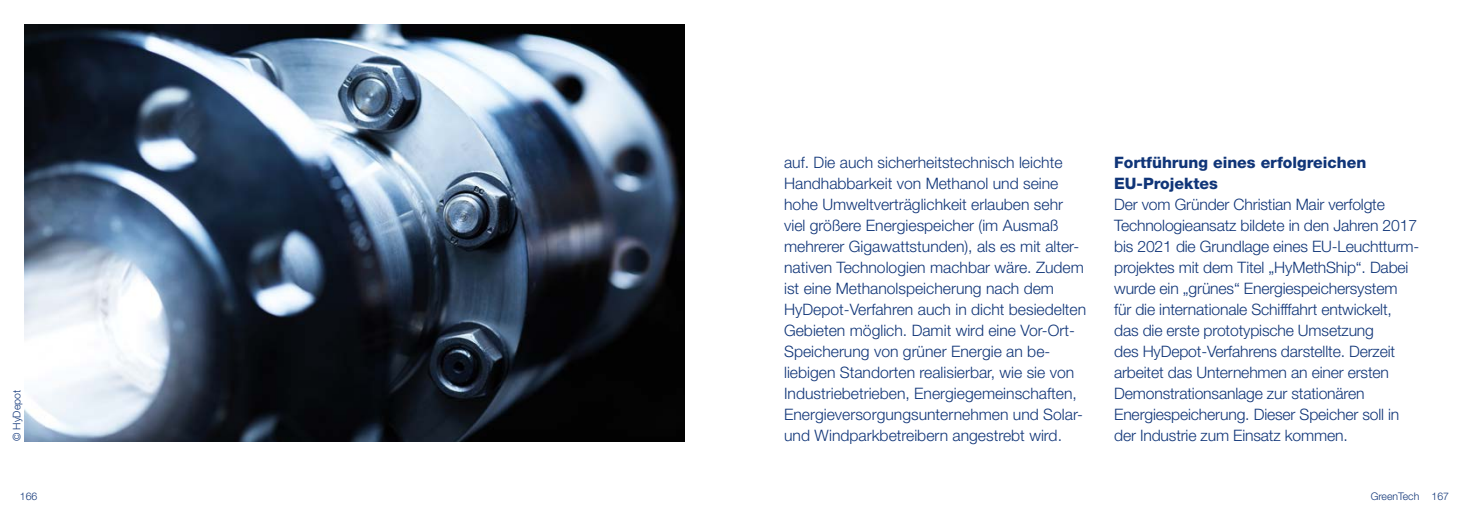
<style>
.page{position:relative;width:1469px;height:521px;background:#fff}
.page>*{position:absolute;margin:0;border:0;box-sizing:border-box;transform-origin:0 0}
.P_Lauftext{font:300 15.75px/21px "Helvetica Neue LT Std";color:#103578}
.H5_fette_überschriften_copy{font:800 15.75px/21px "Helvetica Neue LT Std";color:#103578}
.t1{font:300 10.5px "Helvetica Neue LT Std";color:#103578}
</style>
<div class="page">
<img style="left:25px;top:25px;width:660px;height:416px">
<p class="t1" style="left:10px;top:441px;width:53px;rotate:-90deg">© HyDepot</p>
<p class="P_Lauftext" style="left:784px;top:152px;width:303px">auf. Die auch sicherheitstechnisch leichte Handhabbarkeit von Methanol und seine hohe Umweltverträglichkeit erlauben sehr viel größere Energiespeicher (im Ausmaß mehrerer Gigawattstunden), als es mit alter&shy;nativen Technologien machbar wäre. Zudem ist eine Methanolspeicherung nach dem HyDepot-Verfahren auch in dicht besiedelten Gebieten möglich. Damit wird eine Vor-Ort-Speicherung von grüner Energie an be&shy;liebigen Standorten realisierbar, wie sie von Industriebetrieben, Energiegemeinschaften, Energieversorgungsunternehmen und Solar&shy;und Windparkbetreibern angestrebt wird.</p>
<h5 class="H5_fette_überschriften_copy" style="left:1114px;top:152px;width:254px">Fortführung eines erfolgreichen<br>EU-Projektes</h5>
<p class="P_Lauftext" style="left:1114px;top:193px;width:307px">Der vom Gründer Christian Mair verfolgte Technologieansatz bildete in den Jahren 2017 bis 2021 die Grundlage eines EU-Leuchtturm&shy;projektes mit dem Titel „HyMethShip“. Dabei wurde ein „grünes“ Energiespeichersystem<br>für die internationale Schifffahrt entwickelt, das die erste prototypische Umsetzung<br>des HyDepot-Verfahrens darstellte. Derzeit arbeitet das Unternehmen an einer ersten Demonstrationsanlage zur stationären Energiespeicherung. Dieser Speicher soll in</p>
<p class="P_Lauftext" style="left:1114px;top:424px;width:235px">der Industrie zum Einsatz kommen.</p>
<p class="t1" style="left:20px;top:490px;width:19px">166</p>
<p class="t1" style="left:1370px;top:490px;width:80px">GreenTech 167</p>
</div>
